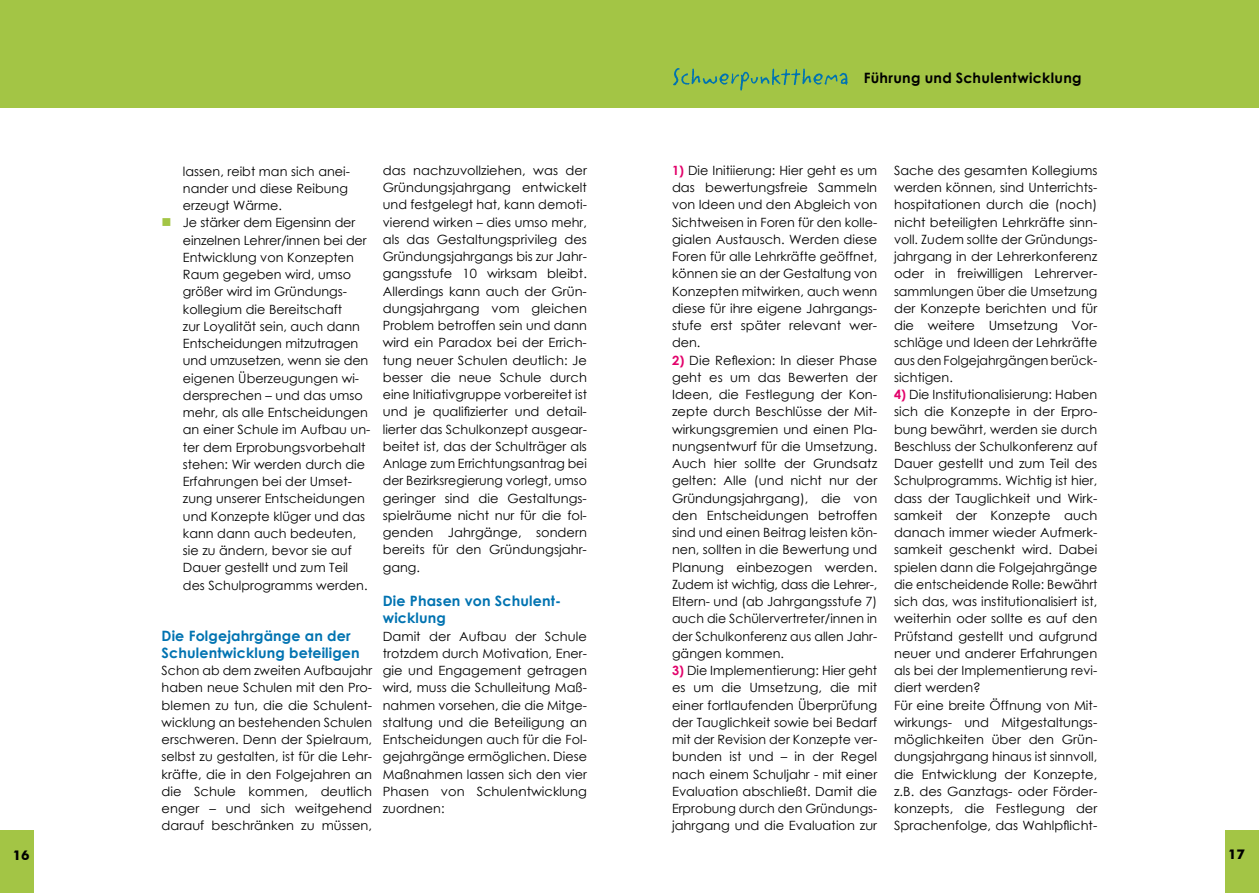
<style>
.page{position:relative;width:1259px;height:893px;background:#fff}
.page>*{position:absolute;margin:0;border:0;box-sizing:border-box;transform-origin:0 0}
.t1{font:700 14.25px/17.2px "Century Gothic";letter-spacing:.01em;color:#0073b1}
.t2{font:700 14.25px "Century Gothic";letter-spacing:.02em;color:#000}
.t3{font:700 13.5px "Futura BT";color:#000}
.t4{font:13.5px "Wingdings";color:#a3c545}
.t5{font:12.75px/17.2px "Century Gothic";letter-spacing:.005em;color:#000;text-align:justify}
.s1{font-weight:700;color:#e2006a}
</style>
<div class="page">
<div style="left:0;top:830px;width:34px;height:63px;background:#a3c545"></div>
<div style="left:0;top:0;width:629px;height:108px;background:#a3c545"></div>
<div style="left:1225px;top:830px;width:34px;height:63px;background:#a3c545"></div>
<div style="left:629px;top:0;width:630px;height:108px;background:#a3c545"></div>
<svg style="left:673px;top:68px;width:174px;height:23px"></svg>
<p class="t5" style="left:183px;top:162px;width:189px;text-align:left">lassen, reibt man sich anei&shy;nander und diese Reibung erzeugt Wärme.<br>Je stärker dem Eigensinn der einzelnen Lehrer/innen bei der<br>Entwicklung von Konzepten<br>Raum gegeben wird, umso größer wird im Gründungs&shy;kollegium die Bereitschaft<br>zur Loyalität sein, auch dann<br>Entscheidungen mitzutragen und umzusetzen, wenn sie den eigenen Überzeugungen wi&shy;dersprechen – und das umso mehr, als alle Entscheidungen an einer Schule im Aufbau un&shy;ter dem Erprobungsvorbehalt stehen: Wir werden durch die<br>Erfahrungen bei der Umset&shy;zung unserer Entscheidungen und Konzepte klüger und das kann dann auch bedeuten, sie zu ändern, bevor sie auf<br>Dauer gestellt und zum Teil des Schulprogramms werden.</p>
<p class="t1" style="left:162px;top:626px;width:200px">Die Folgejahrgänge an der<br>Schulentwicklung beteiligen</p>
<p class="t5" style="left:162px;top:662px;width:212px">Schon ab dem zweiten Aufbaujahr haben neue Schulen mit den Pro&shy;blemen zu tun, die die Schulent&shy;wicklung an bestehenden Schulen erschweren. Denn der Spielraum, selbst zu gestalten, ist für die Lehr&shy;kräfte, die in den Folgejahren an die Schule kommen, deutlich enger – und sich weitgehend darauf beschränken zu müssen,</p>
<p class="t4" style="left:162px;top:215px;width:12px">■</p>
<p class="t5" style="left:383px;top:161px;width:206px">das nachzuvollziehen, was der Gründungsjahrgang entwickelt und festgelegt hat, kann demoti&shy;vierend wirken – dies umso mehr, als das Gestaltungsprivileg des Gründungsjahrgangs bis zur Jahr&shy;gangsstufe 10 wirksam bleibt.<br>Allerdings kann auch der Grün&shy;dungsjahrgang vom gleichen Problem betroffen sein und dann wird ein Paradox bei der Errich&shy;tung neuer Schulen deutlich: Je besser die neue Schule durch eine Initiativgruppe vorbereitet ist und je qualifizierter und detail&shy;lierter das Schulkonzept ausgear&shy;beitet ist, das der Schulträger als Anlage zum Errichtungsantrag bei der Bezirksregierung vorlegt, umso geringer sind die Gestaltungs&shy;spielräume nicht nur für die fol&shy;genden Jahrgänge, sondern bereits für den Gründungsjahr&shy;gang.</p>
<p class="t1" style="left:383px;top:592px;width:180px">Die Phasen von Schulent&shy;wicklung</p>
<p class="t5" style="left:383px;top:627px;width:206px">Damit der Aufbau der Schule trotzdem durch Motivation, Ener&shy;gie und Engagement getragen wird, muss die Schulleitung Maß&shy;nahmen vorsehen, die die Mitge&shy;staltung und die Beteiligung an Entscheidungen auch für die Fol&shy;gejahrgänge ermöglichen. Diese Maßnahmen lassen sich den vier Phasen von Schulentwicklung zuordnen:</p>
<p class="t2" style="left:863px;top:67px;width:219px">Führung und Schulentwicklung</p>
<p class="t5" style="left:672px;top:161px;width:207px"><span class="s1">1)</span> Die Initiierung: Hier geht es um das bewertungsfreie Sammeln von Ideen und den Abgleich von Sichtweisen in Foren für den kolle&shy;gialen Austausch. Werden diese Foren für alle Lehrkräfte geöffnet, können sie an der Gestaltung von Konzepten mitwirken, auch wenn diese für ihre eigene Jahrgangs&shy;stufe erst später relevant wer&shy;den.</p>
<p class="t5" style="left:672px;top:351px;width:207px"><span class="s1">2)</span> Die Reflexion: In dieser Phase geht es um das Bewerten der Ideen, die Festlegung der Kon&shy;zepte durch Beschlüsse der Mit&shy;wirkungsgremien und einen Pla&shy;nungsentwurf für die Umsetzung.<br>Auch hier sollte der Grundsatz gelten: Alle (und nicht nur der Gründungsjahrgang), die von den Entscheidungen betroffen sind und einen Beitrag leisten kön&shy;nen, sollten in die Bewertung und Planung einbezogen werden.<br>Zudem ist wichtig, dass die Lehrer-, Eltern- und (ab Jahrgangsstufe 7) auch die Schülervertreter/innen in der Schulkonferenz aus allen Jahr&shy;gängen kommen.</p>
<p class="t5" style="left:672px;top:662px;width:207px"><span class="s1">3)</span> Die Implementierung: Hier geht es um die Umsetzung, die mit einer fortlaufenden Überprüfung der Tauglichkeit sowie bei Bedarf mit der Revision der Konzepte ver&shy;bunden ist und – in der Regel nach einem Schuljahr - mit einer Evaluation abschließt. Damit die Erprobung durch den Gründungs&shy;jahrgang und die Evaluation zur</p>
<p class="t5" style="left:894px;top:161px;width:205px">Sache des gesamten Kollegiums werden können, sind Unterrichts&shy;hospitationen durch die (noch) nicht beteiligten Lehrkräfte sinn&shy;voll. Zudem sollte der Gründungs&shy;jahrgang in der Lehrerkonferenz oder in freiwilligen Lehrerver&shy;sammlungen über die Umsetzung der Konzepte berichten und für die weitere Umsetzung Vor&shy;schläge und Ideen der Lehrkräfte aus den Folgejahrgängen berück&shy;sichtigen.</p>
<p class="t5" style="left:894px;top:386px;width:205px;text-align:left"><span class="s1">4)</span> Die Institutionalisierung: Haben sich die Konzepte in der Erpro&shy;bung bewährt, werden sie durch<br>Beschluss der Schulkonferenz auf<br>Dauer gestellt und zum Teil des<br>Schulprogramms. Wichtig ist hier, dass der Tauglichkeit und Wirk&shy;samkeit der Konzepte auch danach immer wieder Aufmerk&shy;samkeit geschenkt wird. Dabei spielen dann die Folgejahrgänge die entscheidende Rolle: Bewährt sich das, was institutionalisiert ist, weiterhin oder sollte es auf den<br>Prüfstand gestellt und aufgrund neuer und anderer Erfahrungen als bei der Implementierung revi&shy;diert werden?<br>Für eine breite Öffnung von Mit&shy;wirkungs- und Mitgestaltungs&shy;möglichkeiten über den Grün&shy;dungsjahrgang hinaus ist sinnvoll, die Entwicklung der Konzepte, z.B. des Ganztags- oder Förder&shy;konzepts, die Festlegung der<br>Sprachenfolge, das Wahlpflicht-</p>
<p class="t3" style="left:13px;top:847px;width:9px">16</p>
<p class="t3" style="left:1228px;top:846px;width:9px">17</p>
</div>
